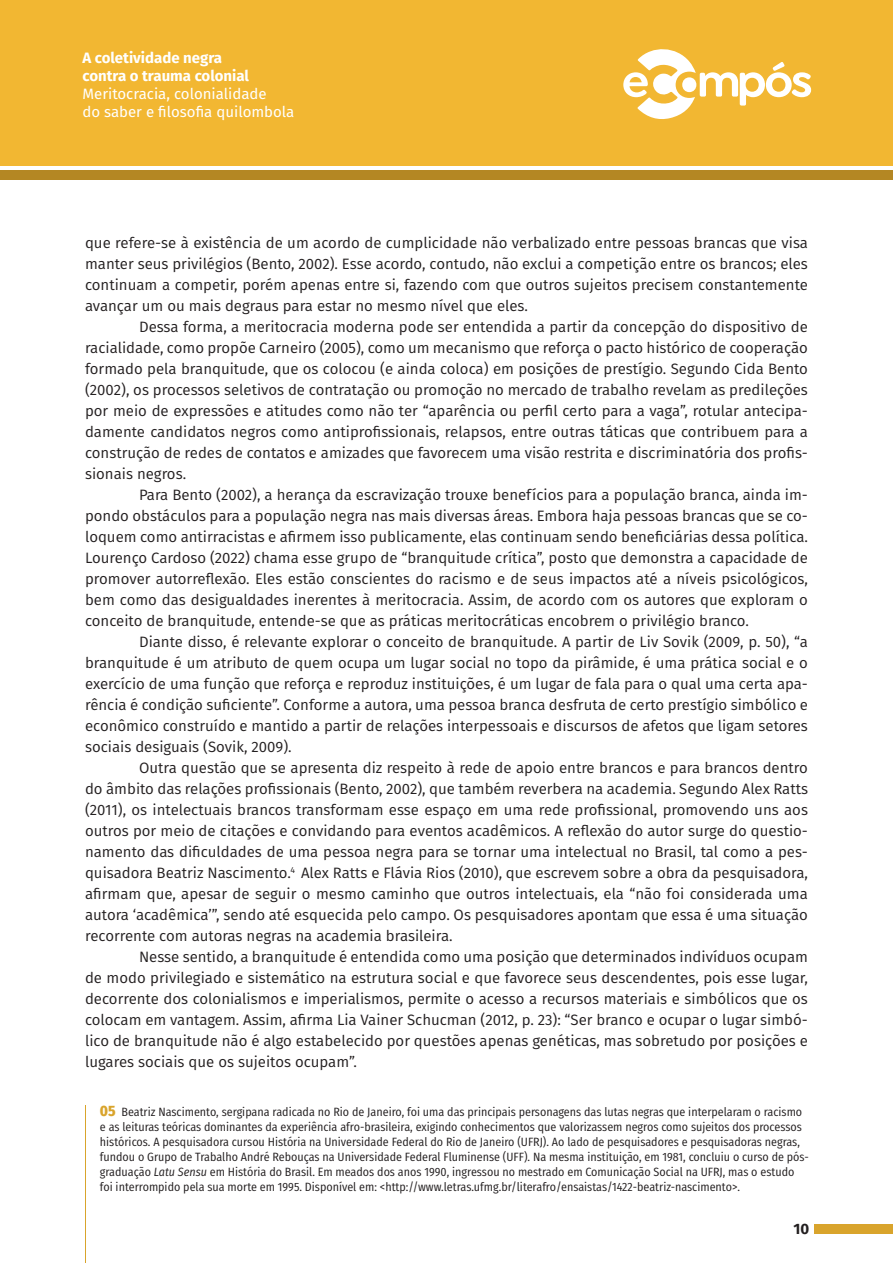
<style>
.page{position:relative;width:893px;height:1263px;background:#fff}
.page>*{position:absolute;margin:0;border:0;box-sizing:border-box;transform-origin:0 0}
.Texto{font:15px/21px "Fira Sans";color:#231f20;text-align:justify}
.t1{font:15px/18px "Fira Sans";color:#fff}
.t2{font:700 15px/18px "Fira Sans";color:#fff}
.t3{font:700 15px "Fira Sans";color:#231f20}
.Rodapé{font:12px/15px "Fira Sans Condensed";color:#231f20}
.s1{font-weight:800;font-size:15px;color:#d9a42c}
.s2{font-style:italic}
</style>
<div class="page">
<div style="left:0;top:0;width:893px;height:166px;background:#f2b732"></div>
<div style="left:0;top:170px;width:893px;height:10px;background:#b48723"></div>
<div style="left:814px;top:1224px;width:79px;height:9px;background:#d9a42c"></div>
<svg style="left:623px;top:49px;width:188px;height:70px"></svg>
<hr style="left:85px;top:1105px;width:1px;height:158px;background:#d9a42c">
<p class="t2" style="left:82px;top:48px;width:168px">A coletividade negra contra o trauma colonial</p>
<p class="t1" style="left:82px;top:84px;width:213px">Meritocracia, colonialidade<br>do saber e filosofia quilombola</p>
<p class="Texto" style="left:85px;top:232px;width:724px">que refere-se à existência de um acordo de cumplicidade não verbalizado entre pessoas brancas que visa manter seus privilégios (Bento, 2002). Esse acordo, contudo, não exclui a competição entre os brancos; eles continuam a competir, porém apenas entre si, fazendo com que outros sujeitos precisem constantemente avançar um ou mais degraus para estar no mesmo nível que eles.</p>
<p class="Texto" style="left:85px;top:316px;width:724px;text-indent:54px">Dessa forma, a meritocracia moderna pode ser entendida a partir da concepção do dispositivo de racialidade, como propõe Carneiro (2005), como um mecanismo que reforça o pacto histórico de cooperação formado pela branquitude, que os colocou (e ainda coloca) em posições de prestígio. Segundo Cida Bento (2002), os processos seletivos de contratação ou promoção no mercado de trabalho revelam as predileções por meio de expressões e atitudes como não ter “aparência ou perfil certo para a vaga”, rotular antecipa&shy;damente candidatos negros como antiprofissionais, relapsos, entre outras táticas que contribuem para a construção de redes de contatos e amizades que favorecem uma visão restrita e discriminatória dos profis&shy;sionais negros.</p>
<p class="Texto" style="left:85px;top:484px;width:724px;text-indent:54px">Para Bento (2002), a herança da escravização trouxe benefícios para a população branca, ainda im&shy;pondo obstáculos para a população negra nas mais diversas áreas. Embora haja pessoas brancas que se co&shy;loquem como antirracistas e afirmem isso publicamente, elas continuam sendo beneficiárias dessa política.<br>Lourenço Cardoso (2022) chama esse grupo de “branquitude crítica”, posto que demonstra a capacidade de promover autorreflexão. Eles estão conscientes do racismo e de seus impactos até a níveis psicológicos, bem como das desigualdades inerentes à meritocracia. Assim, de acordo com os autores que exploram o conceito de branquitude, entende-se que as práticas meritocráticas encobrem o privilégio branco.</p>
<p class="Texto" style="left:85px;top:631px;width:724px;text-indent:54px">Diante disso, é relevante explorar o conceito de branquitude. A partir de Liv Sovik (2009, p. 50), “a branquitude é um atributo de quem ocupa um lugar social no topo da pirâmide, é uma prática social e o exercício de uma função que reforça e reproduz instituições, é um lugar de fala para o qual uma certa apa&shy;rência é condição suficiente”. Conforme a autora, uma pessoa branca desfruta de certo prestígio simbólico e econômico construído e mantido a partir de relações interpessoais e discursos de afetos que ligam setores sociais desiguais (Sovik, 2009).</p>
<p class="Texto" style="left:85px;top:757px;width:724px;text-indent:54px">Outra questão que se apresenta diz respeito à rede de apoio entre brancos e para brancos dentro do âmbito das relações profissionais (Bento, 2002), que também reverbera na academia. Segundo Alex Ratts (2011), os intelectuais brancos transformam esse espaço em uma rede profissional, promovendo uns aos outros por meio de citações e convidando para eventos acadêmicos. A reflexão do autor surge do questio&shy;namento das dificuldades de uma pessoa negra para se tornar uma intelectual no Brasil, tal como a pes&shy;quisadora Beatriz Nascimento.<sup>4</sup> Alex Ratts e Flávia Rios (2010), que escrevem sobre a obra da pesquisadora, afirmam que, apesar de seguir o mesmo caminho que outros intelectuais, ela “não foi considerada uma autora ‘acadêmica’”, sendo até esquecida pelo campo. Os pesquisadores apontam que essa é uma situação recorrente com autoras negras na academia brasileira.</p>
<p class="Texto" style="left:85px;top:946px;width:724px;text-indent:54px">Nesse sentido, a branquitude é entendida como uma posição que determinados indivíduos ocupam de modo privilegiado e sistemático na estrutura social e que favorece seus descendentes, pois esse lugar, decorrente dos colonialismos e imperialismos, permite o acesso a recursos materiais e simbólicos que os colocam em vantagem. Assim, afirma Lia Vainer Schucman (2012, p. 23): “Ser branco e ocupar o lugar simbó&shy;lico de branquitude não é algo estabelecido por questões apenas genéticas, mas sobretudo por posições e lugares sociais que os sujeitos ocupam”.</p>
<p class="Rodapé" style="left:100px;top:1104px;width:711px"><span class="s1">05</span> Beatriz Nascimento, sergipana radicada no Rio de Janeiro, foi uma das principais personagens das lutas negras que interpelaram o racismo e as leituras teóricas dominantes da experiência afro-brasileira, exigindo conhecimentos que valorizassem negros como sujeitos dos processos históricos. A pesquisadora cursou História na Universidade Federal do Rio de Janeiro (UFRJ). Ao lado de pesquisadores e pesquisadoras negras, fundou o Grupo de Trabalho André Rebouças na Universidade Federal Fluminense (UFF). Na mesma instituição, em 1981, concluiu o curso de pós&shy;graduação <span class="s2">Latu Sensu</span> em História do Brasil. Em meados dos anos 1990, ingressou no mestrado em Comunicação Social na UFRJ, mas o estudo foi interrompido pela sua morte em 1995. Disponível em: &lt;http://www.letras.ufmg.br/literafro/ensaistas/1422-beatriz-nascimento&gt;.</p>
<p class="t3" style="left:793px;top:1216px;width:17px">10</p>
</div>
